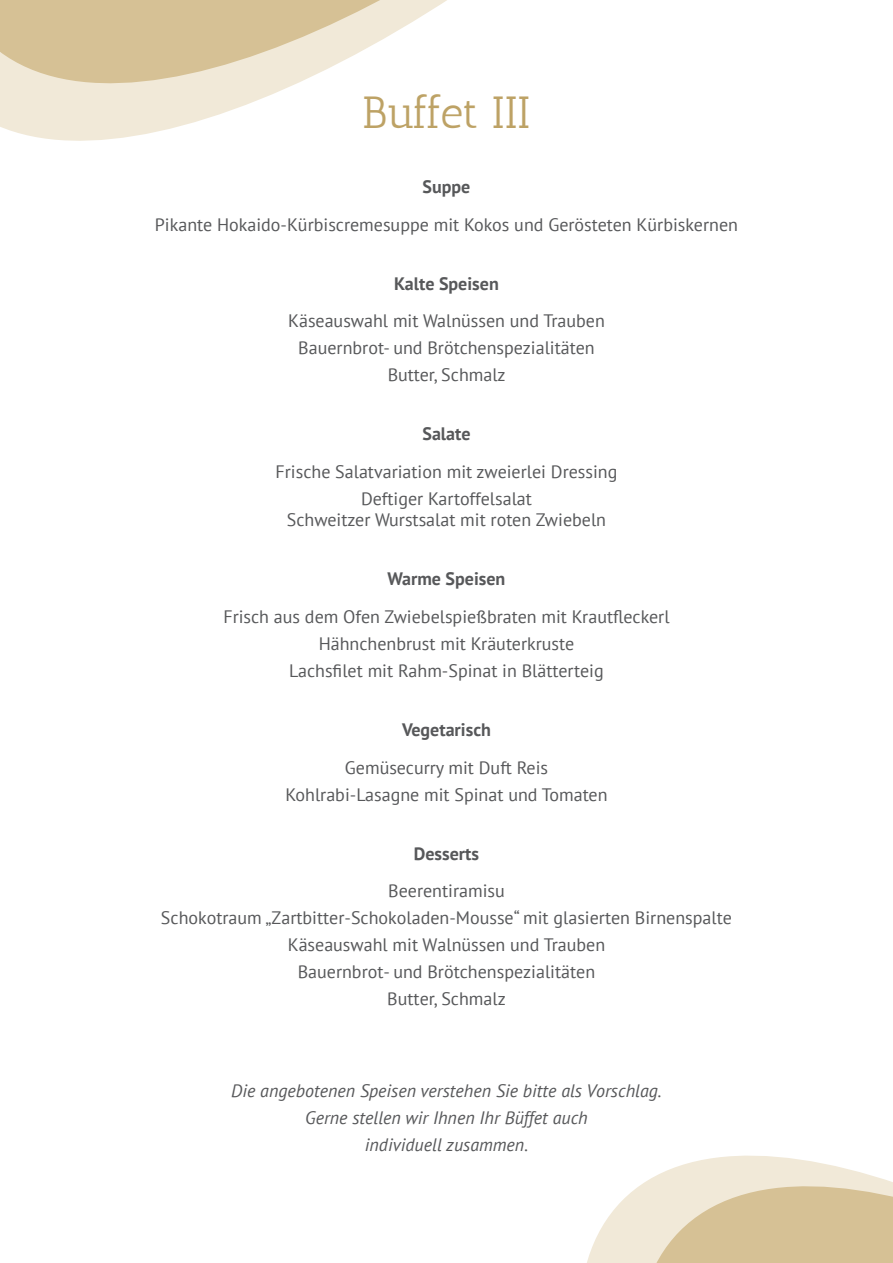
<style>
.page{position:relative;width:893px;height:1263px;background:#fff}
.page>*{position:absolute;margin:0;border:0;box-sizing:border-box;transform-origin:0 0}
.t1{font:45px "Antic Slab";letter-spacing:-.02em;color:#bda265}
.t2{font:18px/27px "PT Sans";color:#57585a;text-align:center}
.t3{font:italic 18px/27px "PT Sans";color:#57585a;text-align:center}
.t4{font:700 18px "PT Sans";color:#57585a}
</style>
<div class="page">
<svg style="left:0;top:0;width:447px;height:141px"></svg>
<svg style="left:587px;top:1155px;width:306px;height:108px"></svg>
<h1 class="t1" style="left:362px;top:86px;width:170px">Buffet III</h1>
<p class="t4" style="left:423px;top:175px;width:49px">Suppe</p>
<p class="t2" style="left:155px;top:210px;width:585px">Pikante Hokaido-Kürbiscremesuppe mit Kokos und Gerösteten Kürbiskernen</p>
<p class="t4" style="left:394px;top:271px;width:106px">Kalte Speisen</p>
<p class="t2" style="left:288px;top:307px;width:318px">Käseauswahl mit Walnüssen und Trauben<br>Bauernbrot- und Brötchenspezialitäten<br>Butter, Schmalz</p>
<p class="t4" style="left:422px;top:422px;width:50px">Salate</p>
<p class="t2" style="left:276px;top:457px;width:343px">Frische Salatvariation mit zweierlei Dressing<br>Deftiger Kartoffelsalat</p>
<p class="t2" style="left:287px;top:506px;width:321px">Schweitzer Wurstsalat mit roten Zwiebeln</p>
<p class="t4" style="left:388px;top:567px;width:119px">Warme Speisen</p>
<p class="t2" style="left:223px;top:603px;width:448px">Frisch aus dem Ofen Zwiebelspießbraten mit Krautfleckerl<br>Hähnchenbrust mit Kräuterkruste<br>Lachsfilet mit Rahm-Spinat in Blätterteig</p>
<p class="t4" style="left:402px;top:718px;width:90px">Vegetarisch</p>
<p class="t2" style="left:285px;top:753px;width:324px">Gemüsecurry mit Duft Reis<br>Kohlrabi-Lasagne mit Spinat und Tomaten</p>
<p class="t4" style="left:414px;top:841px;width:67px">Desserts</p>
<p class="t2" style="left:161px;top:877px;width:572px">Beerentiramisu<br>Schokotraum „Zartbitter-Schokoladen-Mousse“ mit glasierten Birnenspalte Käseauswahl mit Walnüssen und Trauben<br>Bauernbrot- und Brötchenspezialitäten<br>Butter, Schmalz</p>
<p class="t3" style="left:231px;top:1077px;width:432px">Die angebotenen Speisen verstehen Sie bitte als Vorschlag.<br>Gerne stellen wir Ihnen Ihr Büffet auch<br>individuell zusammen.</p>
</div>
